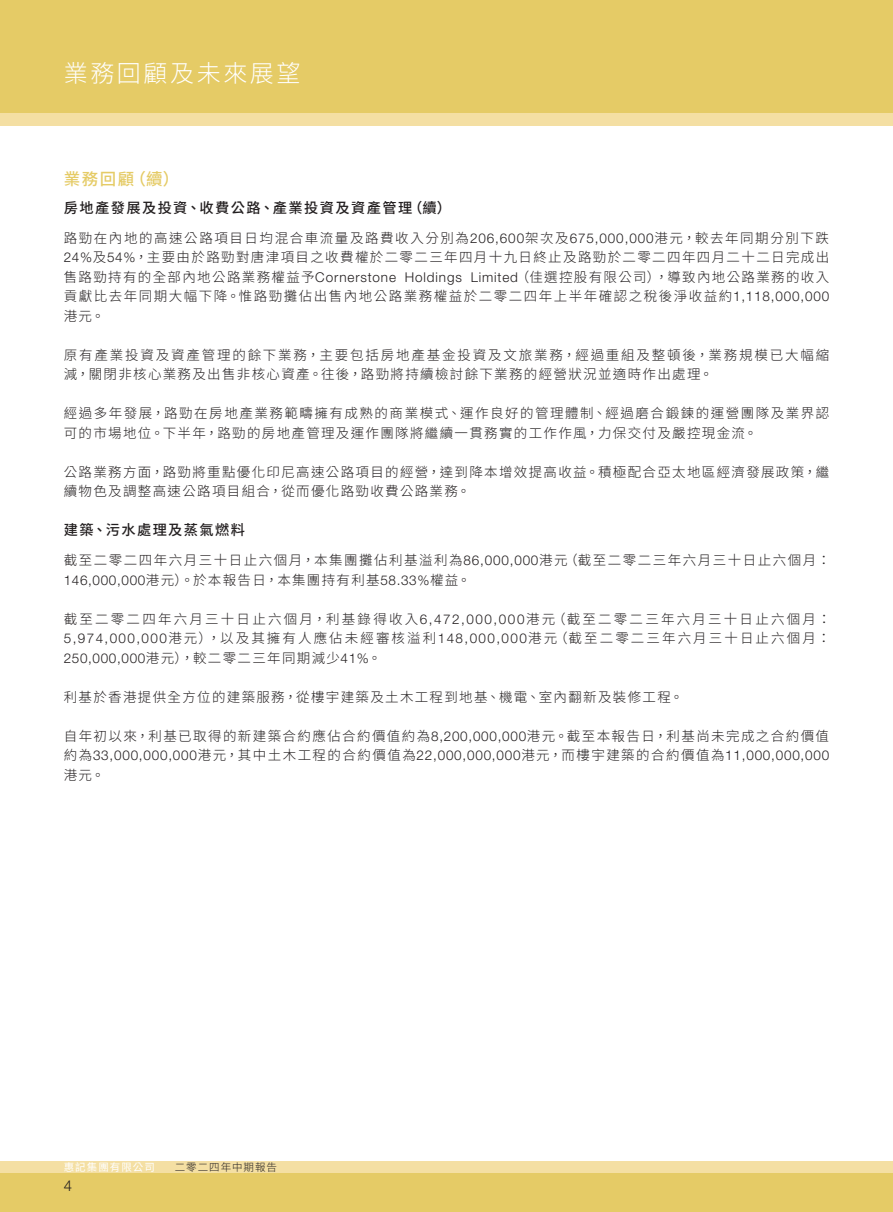
<style>
.page{position:relative;width:893px;height:1212px;background:#fff}
.page>*{position:absolute;margin:0;border:0;box-sizing:border-box;transform-origin:0 0}
.t1{font:300 24px "Source Han Sans TC";letter-spacing:.11em;color:#fff}
.Heading_1{font:500 16.5px "Source Han Sans TC";color:#e5cb66}
.t2{font:300 15px "Helvetica Neue LT Std";color:#231f20}
.Heading_2{font:500 14.25px "Source Han Sans TC";letter-spacing:.1em;color:#231f20}
.Body_Text{font:300 13.5px/19.5px "Source Han Sans TC";letter-spacing:.105em;color:#231f20;text-align:justify}
.Body_Text-2{font:300 13.5px/19.5px "Source Han Sans TC";letter-spacing:.135em;color:#231f20}
.t3{font:300 10.5px "Source Han Sans TC";letter-spacing:.095em;color:#231f20}
.s1{font-family:"Helvetica Neue LT Std"}
.s2{font-weight:400;color:#fff}
</style>
<div class="page">
<div style="left:0;top:1161px;width:893px;height:13px;background:#f4dfa3"></div>
<div style="left:0;top:1174px;width:893px;height:38px;background:#e5cb66"></div>
<div style="left:0;top:0;width:893px;height:125px;background:#f4dfa3"></div>
<div style="left:0;top:0;width:893px;height:113px;background:#e5cb66"></div>
<h1 class="t1" style="left:64px;top:60px;width:238px">業務回顧及未來展望</h1>
<p class="Heading_1" style="left:64px;top:169px;width:117px">業務回顧（續）</p>
<p class="Heading_2" style="left:64px;top:199px;width:389px">房地產發展及投資、收費公路、產業投資及資產管理（續）</p>
<p class="Body_Text" style="left:64px;top:228px;width:767px">路勁在內地的高速公路項目日均混合車流量及路費收入分別為<span class="s1">206,600</span>架次及<span class="s1">675,000,000</span>港元，較去年同期分別下跌<span class="s1">24%</span>及<span class="s1">54%</span>，主要由於路勁對唐津項目之收費權於二零二三年四月十九日終止及路勁於二零二四年四月二十二日完成出售路勁持有的全部內地公路業務權益予<span class="s1">Cornerstone Holdings Limited</span>（佳選控股有限公司），導致內地公路業務的收入貢獻比去年同期大幅下降。惟路勁攤佔出售內地公路業務權益於二零二四年上半年確認之稅後淨收益約<span class="s1">1,118,000,000</span>港元。</p>
<p class="Body_Text-2" style="left:64px;top:345px;width:767px">原有產業投資及資產管理的餘下業務，主要包括房地產基金投資及文旅業務，經過重組及整頓後，業務規模已大幅縮減，關閉非核心業務及出售非核心資產。往後，路勁將持續檢討餘下業務的經營狀況並適時作出處理。</p>
<p class="Body_Text" style="left:64px;top:404px;width:767px">經過多年發展，路勁在房地產業務範疇擁有成熟的商業模式、運作良好的管理體制、經過磨合鍛鍊的運營團隊及業界認可的市場地位。下半年，路勁的房地產管理及運作團隊將繼續一貫務實的工作作風，力保交付及嚴控現金流。</p>
<p class="Body_Text" style="left:64px;top:462px;width:767px">公路業務方面，路勁將重點優化印尼高速公路項目的經營，達到降本增效提高收益。積極配合亞太地區經濟發展政策，繼續物色及調整高速公路項目組合，從而優化路勁收費公路業務。</p>
<p class="Heading_2" style="left:64px;top:522px;width:183px">建築、污水處理及蒸氣燃料</p>
<p class="Body_Text" style="left:64px;top:551px;width:768px">截至二零二四年六月三十日止六個月，本集團攤佔利基溢利為<span class="s1">86,000,000</span>港元（截至二零二三年六月三十日止六個月：<br><span class="s1">146,000,000</span>港元）。於本報告日，本集團持有利基<span class="s1">58.33%</span>權益。</p>
<p class="Body_Text" style="left:64px;top:609px;width:769px">截至二零二四年六月三十日止六個月，利基錄得收入<span class="s1">6,472,000,000</span>港元（截至二零二三年六月三十日止六個月：<span class="s1">5,974,000,000</span>港元），以及其擁有人應佔未經審核溢利<span class="s1">148,000,000</span>港元（截至二零二三年六月三十日止六個月：<span class="s1">250,000,000</span>港元），較二零二三年同期減少<span class="s1">41%</span>。</p>
<p class="Body_Text" style="left:64px;top:687px;width:621px">利基於香港提供全方位的建築服務，從樓宇建築及土木工程到地基、機電、室內翻新及裝修工程。</p>
<p class="Body_Text" style="left:64px;top:726px;width:767px">自年初以來，利基已取得的新建築合約應佔合約價值約為<span class="s1">8,200,000,000</span>港元。截至本報告日，利基尚未完成之合約價值約為<span class="s1">33,000,000,000</span>港元，其中土木工程的合約價值為<span class="s1">22,000,000,000</span>港元，而樓宇建築的合約價值為<span class="s1">11,000,000,000</span>港元。</p>
<p class="t3" style="left:64px;top:1161px;width:215px"><span class="s2">惠記集團有限公司</span>　　二零二四年中期報告</p>
<p class="t2" style="left:64px;top:1176px;width:10px">4</p>
</div>
